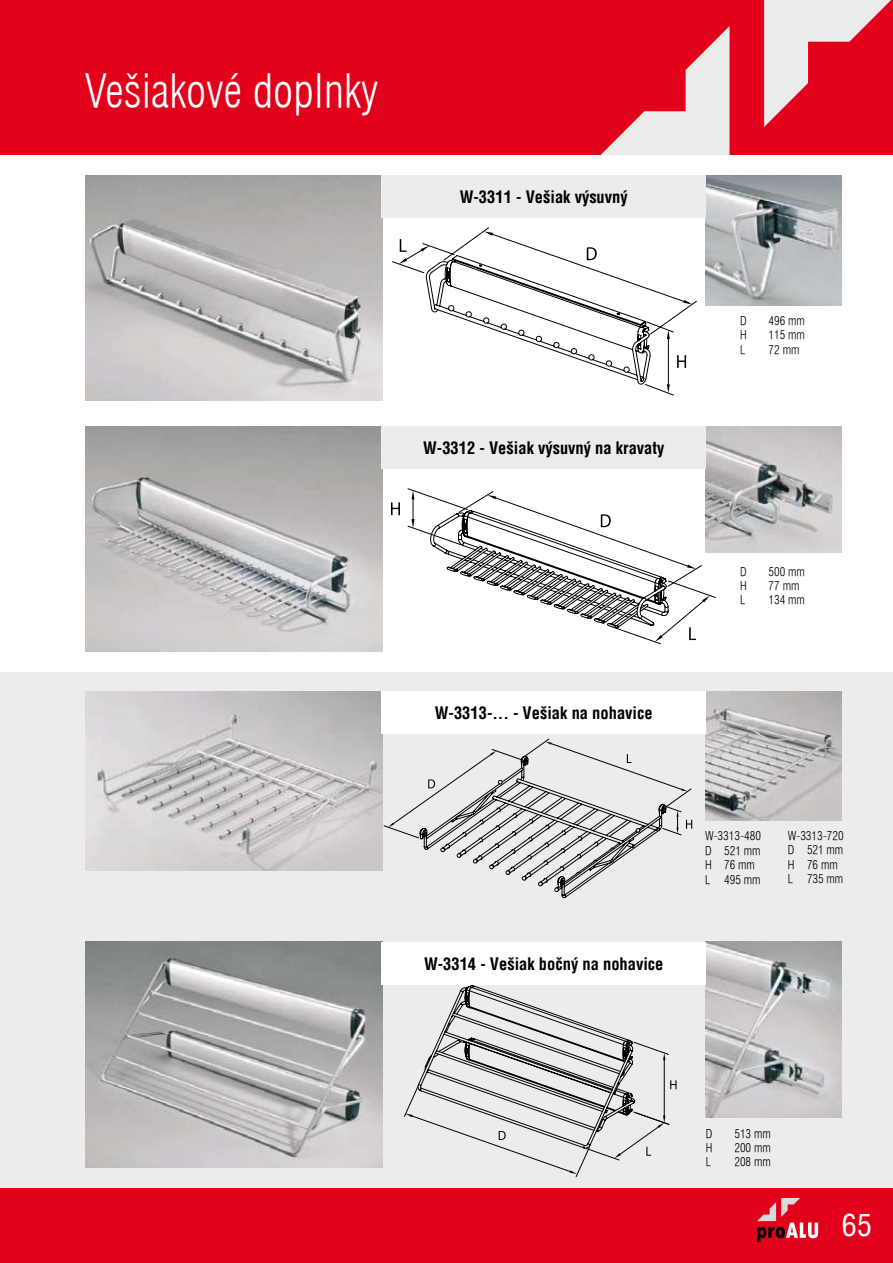
<style>
.page{position:relative;width:893px;height:1263px;background:#fff}
.page>*{position:absolute;margin:0;border:0;box-sizing:border-box;transform-origin:0 0}
.t1{font:45px "Swiss 721 Lt Cn AT";color:#fff}
.t2{font:30px "Switzerland Condensed CE";color:#fff}
.t3{font:700 16.5px "Switzerland Condensed";color:#000}
.t4{font:12px/14.4px "Swiss 721 Lt Cn AT";color:#000}
</style>
<div class="page">
<div style="left:0;top:0;width:893px;height:155px;background:#e2001a"></div>
<div style="left:0;top:1188px;width:893px;height:75px;background:#e2001a"></div>
<svg style="left:757px;top:1198px;width:61px;height:44px"></svg>
<svg style="left:600px;top:26px;width:129px;height:129px"></svg>
<svg style="left:764px;top:0;width:127px;height:127px"></svg>
<div style="left:0;top:672px;width:893px;height:516px;background:#ececed"></div>
<img style="left:85px;top:175px;width:297px;height:226px">
<img style="left:706px;top:175px;width:136px;height:130px">
<div style="left:382px;top:175px;width:324px;height:43px;background:#ececed"></div>
<svg style="left:392px;top:227px;width:305px;height:168px"></svg>
<img style="left:85px;top:426px;width:297px;height:226px">
<img style="left:706px;top:426px;width:136px;height:127px">
<div style="left:382px;top:426px;width:324px;height:43px;background:#ececed"></div>
<svg style="left:391px;top:502px;width:9px;height:13px"></svg>
<svg style="left:407px;top:488px;width:309px;height:156px"></svg>
<img style="left:85px;top:691px;width:297px;height:179px">
<img style="left:706px;top:691px;width:136px;height:130px">
<div style="left:382px;top:691px;width:324px;height:42px;background:#fff"></div>
<svg style="left:384px;top:739px;width:308px;height:159px"></svg>
<img style="left:85px;top:942px;width:297px;height:225px">
<img style="left:706px;top:942px;width:136px;height:176px">
<div style="left:382px;top:942px;width:324px;height:42px;background:#fff"></div>
<svg style="left:404px;top:985px;width:272px;height:192px"></svg>
<h1 class="t1" style="left:85px;top:64px;width:295px">Vešiakové doplnky</h1>
<h3 class="t3" style="left:460px;top:187px;width:169px">W-3311 - Vešiak výsuvný</h3>
<h3 class="t3" style="left:423px;top:438px;width:243px">W-3312 - Vešiak výsuvný na kravaty</h3>
<h3 class="t3" style="left:435px;top:703px;width:219px">W-3313-... - Vešiak na nohavice</h3>
<p class="t4" style="left:740px;top:313px;width:4px">D</p>
<p class="t4" style="left:769px;top:313px;width:38px">496 mm</p>
<p class="t4" style="left:740px;top:328px;width:4px">H</p>
<p class="t4" style="left:769px;top:328px;width:38px">115 mm</p>
<p class="t4" style="left:740px;top:342px;width:4px">L</p>
<p class="t4" style="left:769px;top:342px;width:32px">72 mm</p>
<p class="t4" style="left:740px;top:564px;width:4px">D</p>
<p class="t4" style="left:769px;top:564px;width:38px">500 mm</p>
<p class="t4" style="left:740px;top:579px;width:4px">H</p>
<p class="t4" style="left:769px;top:579px;width:32px">77 mm</p>
<p class="t4" style="left:740px;top:593px;width:4px">L</p>
<p class="t4" style="left:769px;top:593px;width:38px">134 mm</p>
<h3 class="t3" style="left:424px;top:954px;width:241px">W-3314 - Vešiak bočný na nohavice</h3>
<p class="t4" style="left:705px;top:829px;width:57px">W-3313-480<br>D</p>
<p class="t4" style="left:724px;top:843px;width:38px">521 mm</p>
<p class="t4" style="left:788px;top:828px;width:57px">W-3313-720<br>D</p>
<p class="t4" style="left:807px;top:843px;width:38px">521 mm</p>
<p class="t4" style="left:705px;top:858px;width:4px">H</p>
<p class="t4" style="left:724px;top:858px;width:32px">76 mm</p>
<p class="t4" style="left:705px;top:872px;width:4px">L</p>
<p class="t4" style="left:724px;top:872px;width:38px">495 mm</p>
<p class="t4" style="left:788px;top:857px;width:4px">H</p>
<p class="t4" style="left:807px;top:857px;width:32px">76 mm</p>
<p class="t4" style="left:788px;top:872px;width:4px">L</p>
<p class="t4" style="left:807px;top:872px;width:38px">735 mm</p>
<p class="t4" style="left:706px;top:1126px;width:4px">D</p>
<p class="t4" style="left:734px;top:1126px;width:38px">513 mm</p>
<p class="t4" style="left:706px;top:1141px;width:4px">H</p>
<p class="t4" style="left:734px;top:1141px;width:38px">200 mm</p>
<p class="t4" style="left:706px;top:1155px;width:4px">L</p>
<p class="t4" style="left:734px;top:1155px;width:38px">208 mm</p>
<h2 class="t2" style="left:842px;top:1207px;width:15px">65</h2>
</div>
